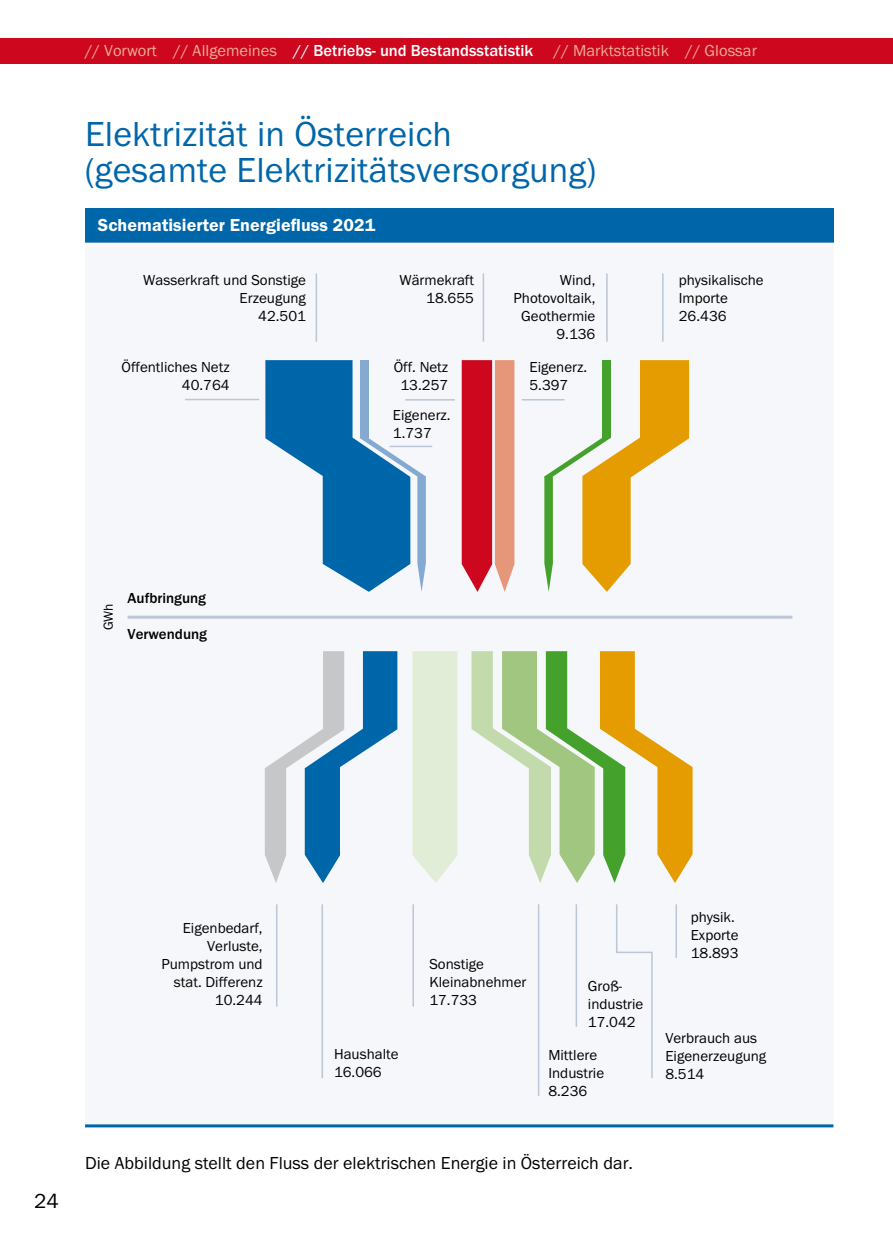
<style>
.page{position:relative;width:893px;height:1259px;background:#fff}
.page>*{position:absolute;margin:0;border:0;box-sizing:border-box;transform-origin:0 0}
.t1{font:36px/36px "Franklin Got Itc T";letter-spacing:.005em;color:#06a}
.t2{font:21px "Franklin Got Itc T";color:#000}
.t3{font:18px "Franklin Got Itc T";color:#000}
.t4{font:600 18px "Franklin Got Itc T";letter-spacing:.005em;color:#fff}
.t5{font:500 16.5px "Franklin Got Itc T";color:#fff}
.t6{font:16.5px "Franklin Got Itc T";color:#ebad93}
.t7{font:15px/18px "Franklin Got Itc T";color:#000}
.t8{font:500 15px "Franklin Got Itc T";color:#000}
.t9{font:13.5px "Franklin Got Itc T";color:#000}
.s1{font-weight:400;color:#ebad93}
</style>
<div class="page">
<div style="left:85px;top:239px;width:748px;height:887px;background:#f5f7fa"></div>
<div style="left:85px;top:209px;width:748px;height:34px;background:#06a"></div>
<hr style="left:128px;top:615px;width:664px;height:3px;background:#bcc6d6">
<hr style="left:276px;top:904px;width:1px;height:102px;background:#bcc6d6">
<hr style="left:322px;top:904px;width:1px;height:174px;background:#bcc6d6">
<hr style="left:538px;top:904px;width:1px;height:192px;background:#bcc6d6">
<svg style="left:616px;top:904px;width:37px;height:174px"></svg>
<hr style="left:412px;top:904px;width:2px;height:102px;background:#bcc6d6">
<hr style="left:576px;top:904px;width:1px;height:123px;background:#bcc6d6">
<hr style="left:675px;top:904px;width:2px;height:54px;background:#bcc6d6">
<hr style="left:316px;top:273px;width:1px;height:69px;background:#bcc6d6">
<hr style="left:483px;top:273px;width:1px;height:69px;background:#bcc6d6">
<hr style="left:606px;top:273px;width:2px;height:69px;background:#bcc6d6">
<hr style="left:662px;top:273px;width:2px;height:69px;background:#bcc6d6">
<div style="left:0;top:38px;width:893px;height:26px;background:#cd071e"></div>
<svg style="left:265px;top:360px;width:161px;height:232px"></svg>
<svg style="left:412px;top:651px;width:45px;height:232px;background:#e3edd9"></svg>
<svg style="left:462px;top:360px;width:52px;height:232px;background:#da5255"></svg>
<svg style="left:544px;top:360px;width:145px;height:232px"></svg>
<svg style="left:265px;top:651px;width:132px;height:232px"></svg>
<svg style="left:471px;top:651px;width:222px;height:232px"></svg>
<hr style="left:185px;top:399px;width:74px;height:1px;background:#bcc6d6">
<hr style="left:390px;top:446px;width:42px;height:1px;background:#bcc6d6">
<hr style="left:405px;top:399px;width:50px;height:1px;background:#bcc6d6">
<hr style="left:522px;top:399px;width:42px;height:1px;background:#bcc6d6">
<hr style="left:85px;top:1124px;width:748px;height:3px;background:#06a">
<hr style="left:85px;top:243px;width:748px;height:3px;background:#fff">
<p class="t5" style="left:85px;top:41px;width:450px"><span class="s1">// Vorwort // Allgemeines</span> // Betriebs- und Bestandsstatistik</p>
<p class="t6" style="left:554px;top:41px;width:205px">// Marktstatistik // Glossar</p>
<h1 class="t1" style="left:85px;top:115px;width:513px">Elektrizität in Österreich (gesamte Elektrizitätsversorgung)</h1>
<p class="t4" style="left:98px;top:215px;width:279px">Schematisierter Energiefluss 2021</p>
<p class="t7" style="left:143px;top:271px;width:164px;text-align:right">Wasserkraft und Sonstige<br>Erzeugung<br>42.501</p>
<p class="t7" style="left:122px;top:357px;width:110px;text-align:right">Öffentliches Netz<br>40.764</p>
<p class="t7" style="left:399px;top:271px;width:76px;text-align:right">Wärmekraft<br>18.655</p>
<p class="t7" style="left:514px;top:271px;width:83px;text-align:right">Wind,<br>Photovoltaik,<br>Geothermie<br>9.136</p>
<p class="t7" style="left:679px;top:271px;width:86px">physikalische<br>Importe<br>26.436</p>
<p class="t7" style="left:394px;top:357px;width:56px;text-align:center">Öff. Netz<br>13.257</p>
<p class="t7" style="left:529px;top:357px;width:59px">Eigenerz.<br>5.397</p>
<p class="t7" style="left:393px;top:406px;width:59px">Eigenerz.<br>1.737</p>
<p class="t9" style="left:101px;top:630px;width:29px;rotate:-90deg">GWh</p>
<p class="t8" style="left:128px;top:590px;width:80px">Aufbringung</p>
<p class="t8" style="left:128px;top:626px;width:81px">Verwendung</p>
<h2 class="t2" style="left:34px;top:1189px;width:26px">24</h2>
<p class="t7" style="left:161px;top:919px;width:103px;text-align:right">Eigenbedarf,<br>Verluste,<br>Pumpstrom und stat. Differenz<br>10.244</p>
<p class="t7" style="left:334px;top:1044px;width:66px">Haushalte<br>16.066</p>
<p class="t7" style="left:429px;top:955px;width:99px">Sonstige<br>Kleinabnehmer<br>17.733</p>
<p class="t7" style="left:588px;top:977px;width:57px">Groß&shy;industrie<br>17.042</p>
<p class="t7" style="left:548px;top:1045px;width:57px">Mittlere<br>Industrie<br>8.236</p>
<p class="t7" style="left:691px;top:907px;width:49px">physik.<br>Exporte<br>18.893</p>
<p class="t7" style="left:665px;top:1029px;width:102px">Verbrauch aus<br>Eigenerzeugung<br>8.514</p>
<p class="t3" style="left:85px;top:1153px;width:550px">Die Abbildung stellt den Fluss der elektrischen Energie in Österreich dar.</p>
</div>
